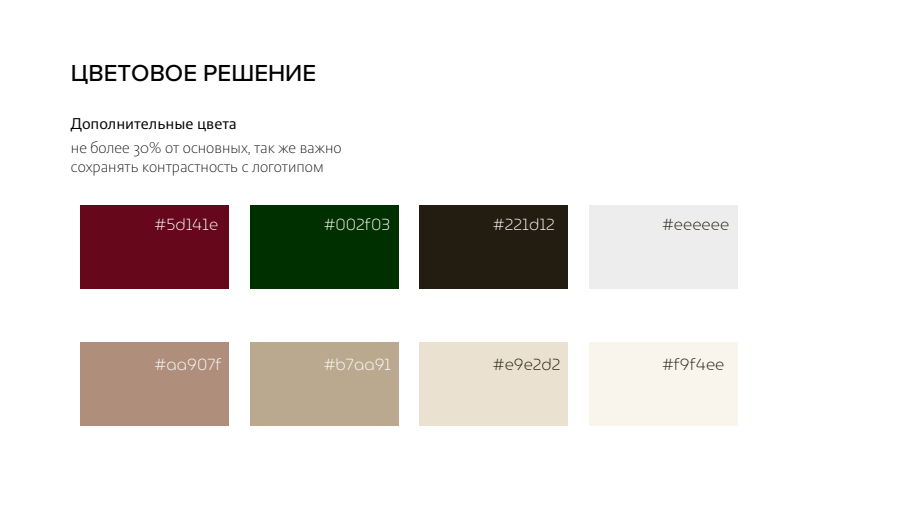
<style>
.page{position:relative;width:905px;height:507px;background:#fff}
.page>*{position:absolute;margin:0;border:0;box-sizing:border-box;transform-origin:0 0}
.t1{font:500 24px "Proxima Nova";color:#000}
.t2{font:200 16px/19.2px "Brando Sans";color:#000}
.t3{font:200 16px "Museo Moderno";color:#fff}
.t4{font:200 16px "Museo Moderno";color:#221d10}
.t5{font:16px "Brando Sans";color:#000}
</style>
<div class="page">
<div style="left:80px;top:205px;width:149px;height:84px;background:#66071c"></div>
<div style="left:249px;top:205px;width:149px;height:84px;background:#002f00"></div>
<div style="left:419px;top:205px;width:149px;height:84px;background:#221d10"></div>
<div style="left:589px;top:205px;width:149px;height:84px;background:#ededed"></div>
<div style="left:589px;top:342px;width:149px;height:84px;background:#f9f4ec"></div>
<div style="left:80px;top:342px;width:149px;height:84px;background:#af8f7b"></div>
<div style="left:249px;top:342px;width:149px;height:84px;background:#baa98e"></div>
<div style="left:419px;top:342px;width:149px;height:84px;background:#ebe1d0"></div>
<h1 class="t1" style="left:71px;top:55px;width:247px">ЦВЕТОВОЕ РЕШЕНИЕ</h1>
<p class="t5" style="left:71px;top:113px;width:167px">Дополнительные цвета</p>
<p class="t2" style="left:71px;top:138px;width:272px">не более 30% от основных, так же важно сохранять контрастность с логотипом</p>
<p class="t3" style="left:155px;top:211px;width:65px">#5d141e</p>
<p class="t3" style="left:324px;top:211px;width:67px">#002f03</p>
<p class="t3" style="left:493px;top:211px;width:63px">#221d12</p>
<p class="t3" style="left:155px;top:352px;width:68px">#aa907f</p>
<p class="t3" style="left:324px;top:352px;width:69px">#b7aa91</p>
<p class="t4" style="left:493px;top:352px;width:69px">#e9e2d2</p>
<p class="t4" style="left:662px;top:211px;width:68px">#eeeeee</p>
<p class="t4" style="left:662px;top:352px;width:64px">#f9f4ee</p>
</div>
